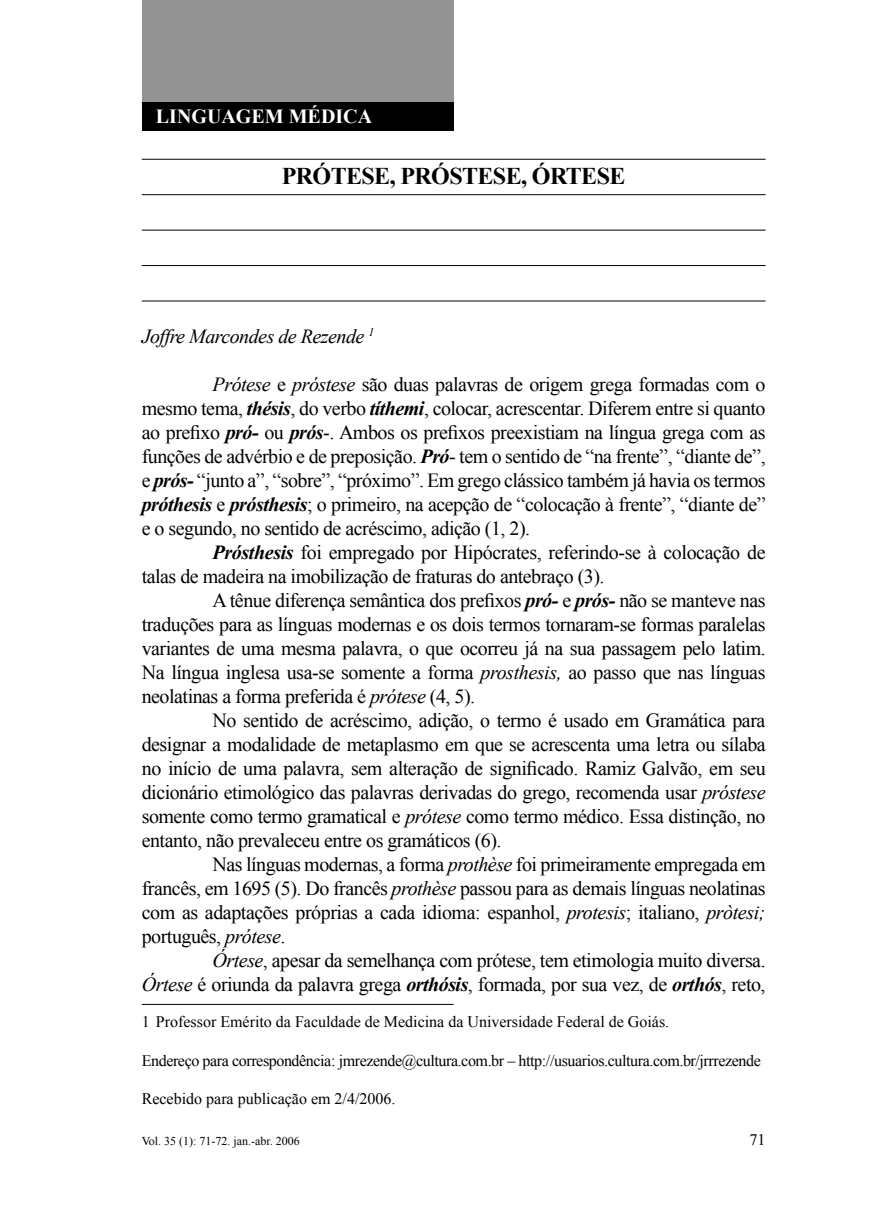
<style>
.page{position:relative;width:879px;height:1219px;background:#fff}
.page>*{position:absolute;margin:0;border:0;box-sizing:border-box;transform-origin:0 0}
.titulo_1{font:700 24px "Times New Roman";letter-spacing:-.025em;color:#000}
.corpo_texto{font:20px/24px "Times New Roman";letter-spacing:-.025em;color:#000;text-align:justify}
.autores{font:italic 20px "Times New Roman";letter-spacing:-.025em;color:#000}
.t1{font:700 20px "Times New Roman";color:#fff}
.t2{font:16px "Times New Roman";color:#000}
.t3{font:16px "Times New Roman";letter-spacing:-.025em;color:#000}
.t4{font:12px "Times New Roman";color:#000}
.s1{font-style:italic}
.s2{font-weight:700;font-style:italic}
</style>
<div class="page">
<div style="left:142px;top:0;width:312px;height:102px;background:#939393"></div>
<div style="left:142px;top:102px;width:312px;height:28px;background:#000"></div>
<hr style="left:142px;top:159px;width:623px;height:1px;background:#000">
<hr style="left:142px;top:194px;width:623px;height:1px;background:#000">
<hr style="left:142px;top:230px;width:623px;height:1px;background:#000">
<hr style="left:142px;top:265px;width:623px;height:1px;background:#000">
<hr style="left:142px;top:300px;width:623px;height:1px;background:#000">
<hr style="left:142px;top:1004px;width:312px;height:1px;background:#000">
<p class="t1" style="left:156px;top:102px;width:218px">LINGUAGEM MÉDICA</p>
<p class="titulo_1" style="left:282px;top:159px;width:345px">PRÓTESE, PRÓSTESE, ÓRTESE</p>
<p class="autores" style="left:142px;top:322px;width:234px">Joffre Marcondes de Rezende <sup>1</sup></p>
<p class="corpo_texto" style="left:142px;top:372px;width:625px;text-indent:71px"><span class="s1">Prótese</span> e <span class="s1">próstese</span> são duas palavras de origem grega formadas com o mesmo tema, <span class="s2">thésis</span>, do verbo <span class="s2">títhemi</span>, colocar, acrescentar. Diferem entre si quanto ao prefixo <span class="s2">pró-</span> ou <span class="s2">prós</span>-. Ambos os prefixos preexistiam na língua grega com as funções de advérbio e de preposição. <span class="s2">Pró</span>- tem o sentido de “na frente”, “diante de”, e <span class="s2">prós-</span> “junto a”, “sobre”, “próximo”. Em grego clássico também já havia os termos <span class="s2">próthesis</span> e <span class="s2">prósthesis</span>; o primeiro, na acepção de “colocação à frente”, “diante de” e o segundo, no sentido de acréscimo, adição (1, 2).</p>
<p class="corpo_texto" style="left:142px;top:540px;width:625px;text-indent:71px"><span class="s2">Prósthesis</span> foi empregado por Hipócrates, referindo-se à colocação de talas de madeira na imobilização de fraturas do antebraço (3).</p>
<p class="corpo_texto" style="left:142px;top:588px;width:625px;text-indent:71px">A tênue diferença semântica dos prefixos <span class="s2">pró-</span> e <span class="s2">prós-</span> não se manteve nas traduções para as línguas modernas e os dois termos tornaram-se formas paralelas variantes de uma mesma palavra, o que ocorreu já na sua passagem pelo latim.<br>Na língua inglesa usa-se somente a forma <span class="s1">prosthesis,</span> ao passo que nas línguas neolatinas a forma preferida é <span class="s1">prótese</span> (4, 5).</p>
<p class="corpo_texto" style="left:142px;top:708px;width:625px;text-indent:71px">No sentido de acréscimo, adição, o termo é usado em Gramática para designar a modalidade de metaplasmo em que se acrescenta uma letra ou sílaba no início de uma palavra, sem alteração de significado. Ramiz Galvão, em seu dicionário etimológico das palavras derivadas do grego, recomenda usar <span class="s1">próstese </span>somente como termo gramatical e <span class="s1">prótese</span> como termo médico. Essa distinção, no entanto, não prevaleceu entre os gramáticos (6).</p>
<p class="corpo_texto" style="left:142px;top:852px;width:625px;text-indent:71px">Nas línguas modernas, a forma <span class="s1">prothèse</span> foi primeiramente empregada em francês, em 1695 (5). Do francês <span class="s1">prothèse</span> passou para as demais línguas neolatinas com as adaptações próprias a cada idioma: espanhol, <span class="s1">protesis</span>; italiano, <span class="s1">pròtesi; </span>português, <span class="s1">prótese</span>.</p>
<p class="corpo_texto" style="left:142px;top:948px;width:625px;text-align:right"><span class="s1">Órtese</span>, apesar da semelhança com prótese, tem etimologia muito diversa.<br><span class="s1">Órtese</span> é oriunda da palavra grega <span class="s2">orthósis</span>, formada, por sua vez, de <span class="s2">orthós</span>, reto,</p>
<p class="t2" style="left:142px;top:1011px;width:529px">1 Professor Emérito da Faculdade de Medicina da Universidade Federal de Goiás.</p>
<p class="t3" style="left:142px;top:1050px;width:620px">Endereço para correspondência: jmrezende@cultura.com.br – http://usuarios.cultura.com.br/jrrrezende</p>
<p class="t2" style="left:142px;top:1088px;width:255px">Recebido para publicação em 2/4/2006.</p>
<p class="t4" style="left:142px;top:1133px;width:160px">Vol. 35 (1): 71-72. jan.-abr. 2006</p>
<p class="t2" style="left:749px;top:1129px;width:17px">71</p>
</div>
